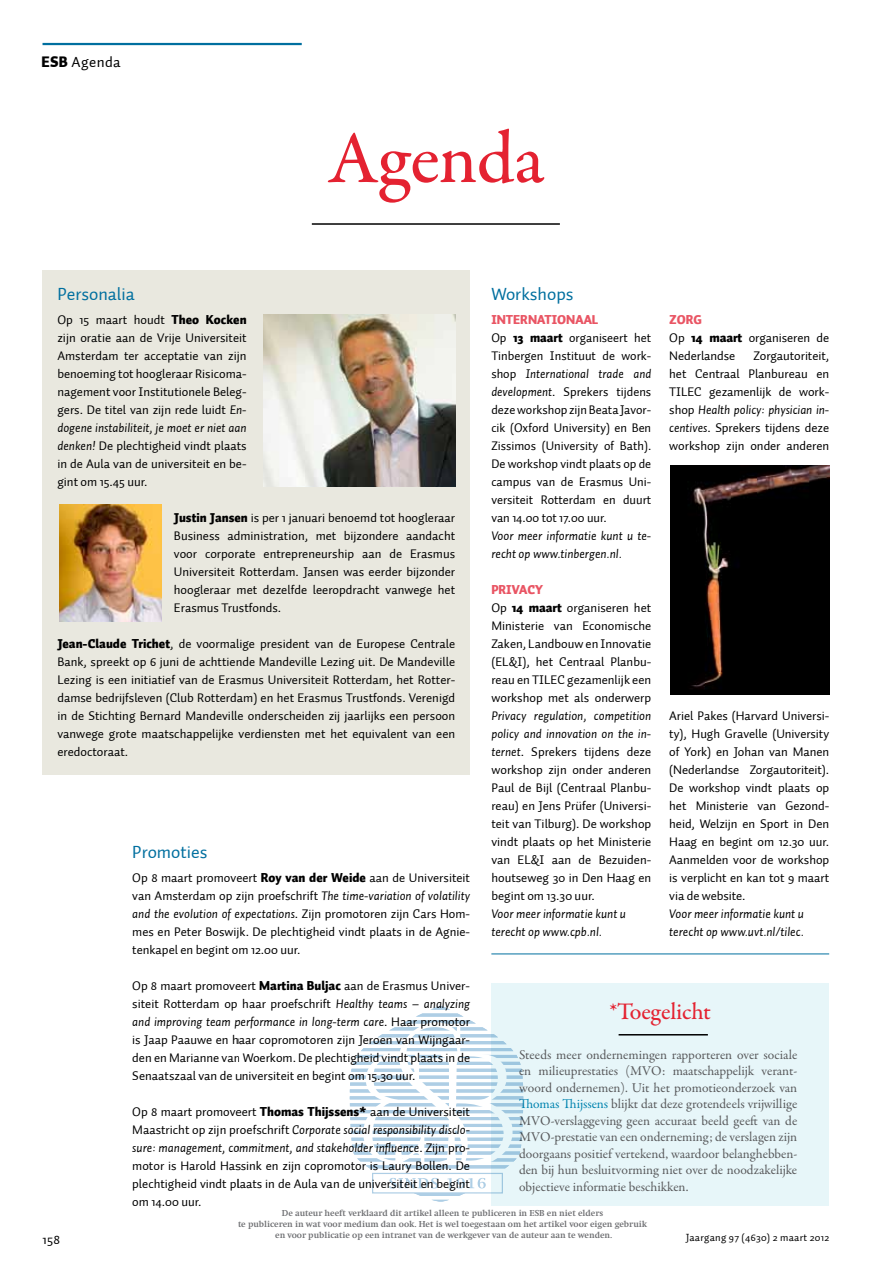
<style>
.page{position:relative;width:893px;height:1263px;background:#fff}
.page>*{position:absolute;margin:0;border:0;box-sizing:border-box;transform-origin:0 0}
.t1{font:500 75px "Garamond Premr Pro";letter-spacing:-.01em;color:#e42231}
.t2{font:500 24px "Garamond Premr Pro";letter-spacing:-.01em;color:#e42231}
.t3{font:18px "Auto 1";color:#006f9f}
.t4{font:15px "Auto 1";letter-spacing:.025em;color:#000}
.t5{font:13.5px/16.5px "Garamond Premr Pro";color:#58595b;text-align:justify}
.t6{font:13.5px "Auto 1";color:#000}
.t7{font:12.75px/18px "Auto 1";color:#000;text-align:justify}
.t8{font:italic 12.75px/18px "Auto 1";color:#000}
.t9{font:10.5px "Auto 1";letter-spacing:.025em;color:#000}
.t10{font:700 9px/10.8px "Swift";color:#6d6e71;text-align:center}
.s1{font-weight:900}
.s2{font-weight:900;color:#e95564}
.s3{font-style:italic}
.s4{color:#0083af}
</style>
<div class="page">
<hr style="left:43px;top:43px;width:259px;height:2px;background:#006f9f">
<hr style="left:491px;top:954px;width:338px;height:1px;background:#006f9f">
<hr style="left:312px;top:223px;width:248px;height:2px;background:#000">
<div style="left:43px;top:270px;width:427px;height:504px;background:#e9e8df"></div>
<img style="left:264px;top:315px;width:191px;height:171px">
<div style="left:491px;top:983px;width:338px;height:223px;background:#e7f6f9"></div>
<hr style="left:619px;top:1034px;width:89px;height:1px;background:#000">
<img style="left:671px;top:466px;width:158px;height:229px">
<img style="left:59px;top:504px;width:102px;height:117px">
<svg style="left:349px;top:1006px;width:175px;height:196px"></svg>
<p class="t4" style="left:41px;top:53px;width:81px"><span class="s1">ESB</span> Agenda</p>
<h1 class="t1" style="left:328px;top:113px;width:218px">Agenda</h1>
<h3 class="t3" style="left:491px;top:283px;width:84px">Workshops</h3>
<p class="t7" style="left:491px;top:311px;width:161px;text-align:left"><span class="s2">Internationaal<br></span>Op <span class="s1">13 maart</span> organiseert het<br>Tinbergen Instituut de work&shy;shop <span class="s3">International trade and development</span>. Sprekers tijdens deze workshop zijn Beata Javor&shy;cik (Oxford University) en Ben<br>Zissimos (University of Bath).<br>De workshop vindt plaats op de campus van de Erasmus Uni&shy;versiteit Rotterdam en duurt van 14.00 tot 17.00 uur.</p>
<p class="t8" style="left:491px;top:527px;width:161px">Voor meer informatie kunt u te&shy;recht op www.tinbergen.nl.</p>
<p class="t7" style="left:491px;top:581px;width:161px;text-align:left"><span class="s2">Privacy<br></span>Op <span class="s1">14 maart</span> organiseren het<br>Ministerie van Economische<br>Zaken, Landbouw en Innovatie (EL&amp;I), het Centraal Planbu&shy;reau en TILEC gezamenlijk een workshop met als onderwerp</p>
<p class="t7" style="left:491px;top:707px;width:161px"><span class="s3">Privacy regulation, competition policy and innovation on the in&shy;ternet</span>. Sprekers tijdens deze workshop zijn onder anderen Paul de Bijl (Centraal Planbu&shy;reau) en Jens Prüfer (Universi&shy;teit van Tilburg). De workshop vindt plaats op het Ministerie van EL&amp;I aan de Bezuiden&shy;houtseweg 30 in Den Haag en begint om 13.30 uur.</p>
<p class="t8" style="left:491px;top:905px;width:136px">Voor meer informatie kunt u terecht op www.cpb.nl.</p>
<h3 class="t3" style="left:57px;top:283px;width:79px">Personalia</h3>
<p class="t7" style="left:57px;top:311px;width:191px">Op 15 maart houdt <span class="s1">Theo Kocken </span>zijn oratie aan de Vrije Universiteit Amsterdam ter acceptatie van zijn benoeming tot hoogleraar Risicoma&shy;nagement voor Institutionele Beleg&shy;gers. De titel van zijn rede luidt <span class="s3">En&shy;dogene instabiliteit, je moet er niet aan denken!</span> De plechtigheid vindt plaats in de Aula van de universiteit en be&shy;gint om 15.45 uur.</p>
<p class="t7" style="left:174px;top:509px;width:283px"><span class="s1">Justin Jansen</span> is per 1 januari benoemd tot hoogleraar Business administration, met bijzondere aandacht voor corporate entrepreneurship aan de Erasmus Universiteit Rotterdam. Jansen was eerder bijzonder hoogleraar met dezelfde leeropdracht vanwege het Erasmus Trustfonds.</p>
<p class="t7" style="left:57px;top:635px;width:399px"><span class="s1">Jean-Claude Trichet</span>, de voormalige president van de Europese Centrale Bank, spreekt op 6 juni de achttiende Mandeville Lezing uit. De Mandeville Lezing is een initiatief van de Erasmus Universiteit Rotterdam, het Rotter&shy;damse bedrijfsleven (Club Rotterdam) en het Erasmus Trustfonds. Verenigd in de Stichting Bernard Mandeville onderscheiden zij jaarlijks een persoon vanwege grote maatschappelijke verdiensten met het equivalent van een eredoctoraat.</p>
<p class="t7" style="left:669px;top:311px;width:161px;text-align:left"><span class="s2">Zorg<br></span>Op <span class="s1">14 maart</span> organiseren de<br>Nederlandse</p>
<p class="t7" style="left:669px;top:347px;width:161px;text-indent:84px">Zorgautoriteit, het Centraal Planbureau en TILEC gezamenlijk de work&shy;shop <span class="s3">Health policy: physician in&shy;centives</span>. Sprekers tijdens deze workshop zijn onder anderen</p>
<p class="t7" style="left:669px;top:707px;width:161px">Ariel Pakes (Harvard Universi&shy;ty), Hugh Gravelle (University of York) en Johan van Manen (Nederlandse Zorgautoriteit).<br>De workshop vindt plaats op het Ministerie van Gezond&shy;heid, Welzijn en Sport in Den Haag en begint om 12.30 uur.<br>Aanmelden voor de workshop is verplicht en kan tot 9 maart via de website.</p>
<p class="t8" style="left:669px;top:905px;width:136px">Voor meer informatie kunt u terecht op www.uvt.nl/tilec.</p>
<h3 class="t3" style="left:132px;top:841px;width:77px">Promoties</h3>
<p class="t7" style="left:132px;top:869px;width:339px">Op 8 maart promoveert <span class="s1">Roy van der Weide</span> aan de Universiteit van Amsterdam op zijn proefschrift <span class="s3">The time-variation of volatility and the evolution of expectations</span>. Zijn promotoren zijn Cars Hom&shy;mes en Peter Boswijk. De plechtigheid vindt plaats in de Agnie&shy;tenkapel en begint om 12.00 uur.</p>
<p class="t7" style="left:132px;top:977px;width:339px">Op 8 maart promoveert <span class="s1">Martina Buljac</span> aan de Erasmus Univer&shy;siteit Rotterdam op haar proefschrift <span class="s3">Healthy teams – analyzing and improving team performance in long-term care</span>. Haar promotor is Jaap Paauwe en haar copromotoren zijn Jeroen van Wijngaar&shy;den en Marianne van Woerkom. De plechtigheid vindt plaats in de Senaatszaal van de universiteit en begint om 15.30 uur.</p>
<p class="t7" style="left:132px;top:1103px;width:339px">Op 8 maart promoveert <span class="s1">Thomas Thijssens*</span> aan de Universiteit Maastricht op zijn proefschrift <span class="s3">Corporate social responsibility disclo&shy;sure: management, commitment, and stakeholder influence</span>. Zijn pro&shy;motor is Harold Hassink en zijn copromotor is Laury Bollen. De plechtigheid vindt plaats in de Aula van de universiteit en begint om 14.00 uur.</p>
<h2 class="t2" style="left:610px;top:997px;width:103px">*Toegelicht</h2>
<p class="t5" style="left:519px;top:1047px;width:280px">Steeds meer ondernemingen rapporteren over sociale en milieuprestaties (MVO: maatschappelijk verant&shy;woord ondernemen). Uit het promotieonderzoek van <span class="s4">Thomas Thijssens</span> blijkt dat deze grotendeels vrijwillige MVO-verslaggeving geen accuraat beeld geeft van de MVO-prestatie van een onderneming; de verslagen zijn doorgaans positief vertekend, waardoor belanghebben&shy;den bij hun besluitvorming niet over de noodzakelijke objectieve informatie beschikken.</p>
<p class="t10" style="left:238px;top:1208px;width:411px">De auteur heeft verklaard dit artikel alleen te publiceren in ESB en niet elders<br>te publiceren in wat voor medium dan ook. Het is wel toegestaan om het artikel voor eigen gebruik en voor publicatie op een intranet van de werkgever van de auteur aan te wenden.</p>
<p class="t6" style="left:43px;top:1231px;width:19px">158</p>
<p class="t9" style="left:686px;top:1231px;width:145px">Jaargang 97 (4630) 2 maart 2012</p>
</div>
